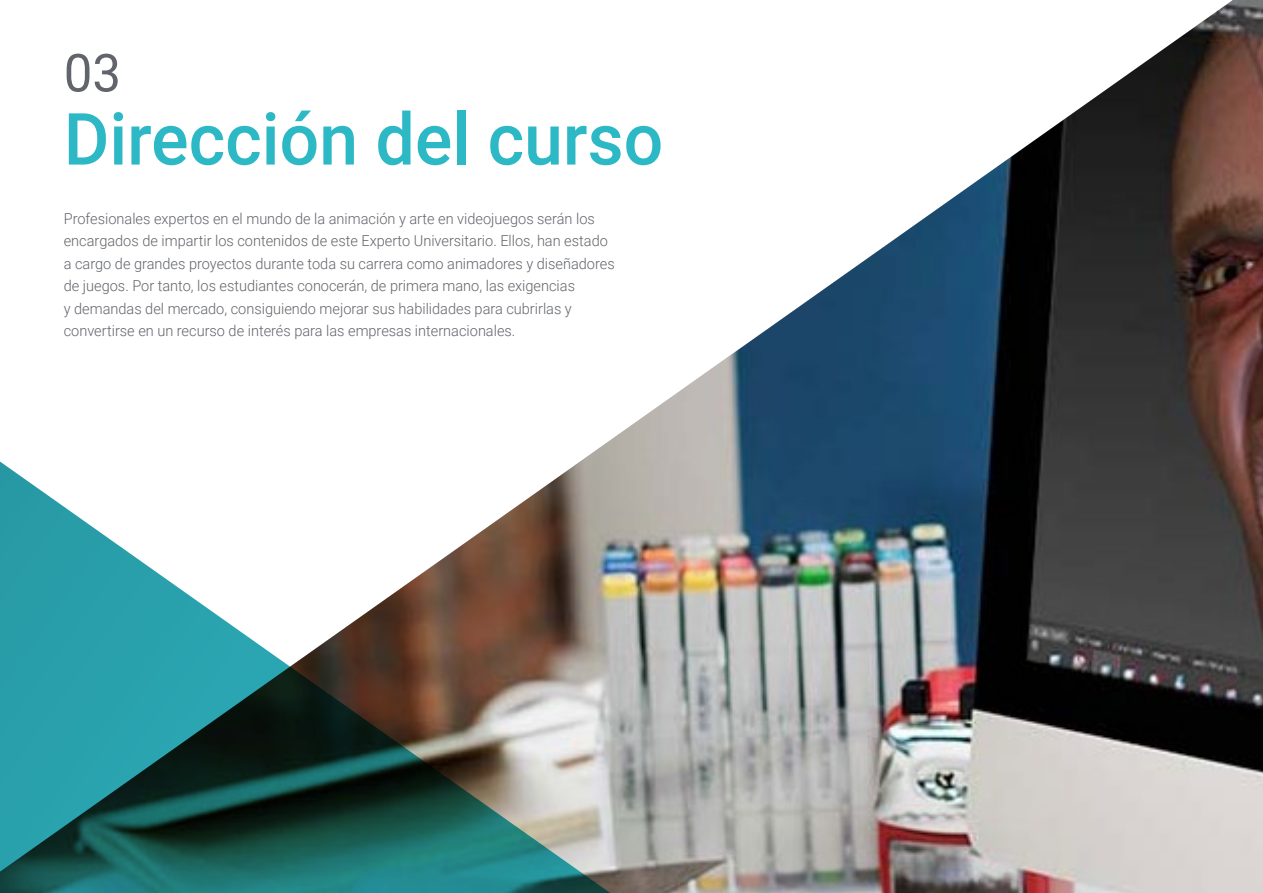
<style>
.page{position:relative;width:1263px;height:893px;background:#fff}
.page>*{position:absolute;margin:0;border:0;box-sizing:border-box;transform-origin:0 0}
.t1{font:500 72px "Roboto";color:#2db8c5}
.t2{font:52.5px "Roboto";color:#61646a}
.t3{font:300 15px/22.5px "Roboto";color:#61646a}
</style>
<div class="page">
<img style="left:602px;top:0;width:661px;height:893px">
<svg style="left:0;top:446px;width:640px;height:447px"></svg>
<h2 class="t2" style="left:64px;top:36px;width:59px">03</h2>
<h1 class="t1" style="left:64px;top:89px;width:601px">Dirección del curso</h1>
<p class="t3" style="left:64px;top:207px;width:552px">Profesionales expertos en el mundo de la animación y arte en videojuegos serán los encargados de impartir los contenidos de este Experto Universitario. Ellos, han estado a cargo de grandes proyectos durante toda su carrera como animadores y diseñadores de juegos. Por tanto, los estudiantes conocerán, de primera mano, las exigencias<br>y demandas del mercado, consiguiendo mejorar sus habilidades para cubrirlas y convertirse en un recurso de interés para las empresas internacionales.</p>
</div>
